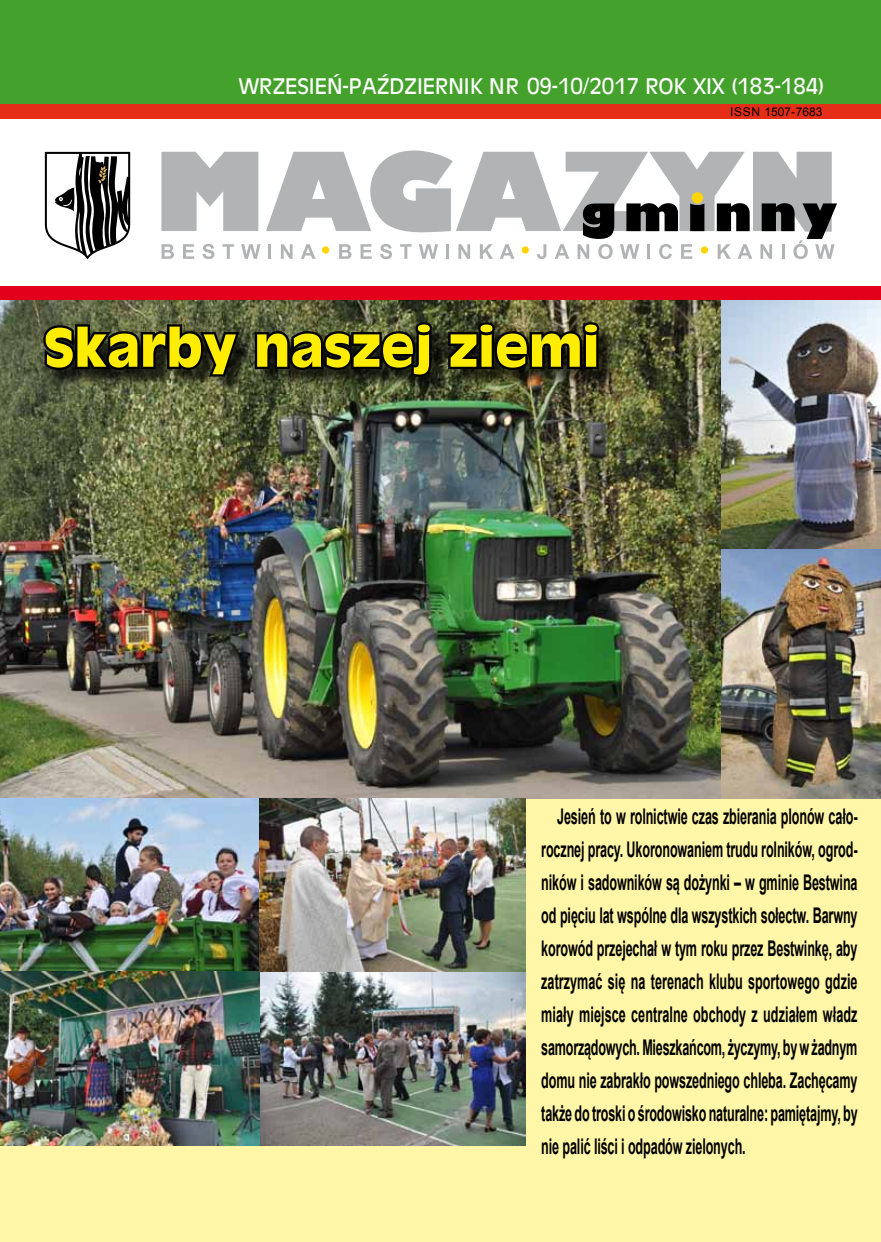
<style>
.page{position:relative;width:881px;height:1242px;background:#fff}
.page>*{position:absolute;margin:0;border:0;box-sizing:border-box;transform-origin:0 0}
.t1{font:700 51px "Antique Olive";color:#ffed00}
.t2{font:700 21.6px/33px "Arial";letter-spacing:-.01em;color:#000;text-align:justify;scale:.58 1}
.t3{font:21px "Antique Olive";color:#fff}
.t4{font:12px "Arial";color:#000}
</style>
<div class="page">
<div style="left:0;top:293px;width:880px;height:949px;background:#fff6a7"></div>
<div style="left:0;top:0;width:880px;height:105px;background:#44a12b"></div>
<div style="left:0;top:105px;width:880px;height:14px;background:#e42e18"></div>
<svg style="left:161px;top:244px;width:13px;height:15px"></svg>
<svg style="left:183px;top:244px;width:11px;height:15px"></svg>
<svg style="left:202px;top:244px;width:12px;height:15px"></svg>
<svg style="left:222px;top:244px;width:12px;height:15px"></svg>
<svg style="left:241px;top:244px;width:19px;height:15px"></svg>
<svg style="left:161px;top:152px;width:97px;height:79px;background:#bcbebe"></svg>
<svg style="left:266px;top:151px;width:570px;height:108px"></svg>
<svg style="left:45px;top:152px;width:85px;height:107px"></svg>
<div style="left:0;top:286px;width:880px;height:15px;background:#e2001a"></div>
<img style="left:0;top:300px;width:808px;height:498px">
<div style="left:46px;top:324px;width:571px;height:70px;background:#000;opacity:.75"></div>
<svg style="left:40px;top:322px;width:202px;height:66px;background:#2a2e1d"></svg>
<svg style="left:252px;top:318px;width:183px;height:61px;background:#262919"></svg>
<svg style="left:444px;top:318px;width:158px;height:56px;background:#242516"></svg>
<img style="left:0;top:798px;width:525px;height:347px">
<img style="left:721px;top:301px;width:159px;height:497px">
<p class="t3" style="left:239px;top:73px;width:587px">WRZESIEŃ-PAŹDZIERNIK NR 09-10/2017 ROK XIX (183-184)</p>
<p class="t4" style="left:730px;top:104px;width:94px">ISSN 1507-7683</p>
<h1 class="t1" style="left:44px;top:314px;width:556px">Skarby naszej ziemi</h1>
<p class="t2" style="left:541px;top:800px;width:547px;text-indent:16px">Jesień to w rolnictwie czas zbierania plonów cało&shy;rocznej pracy. Ukoronowaniem trudu rolników, ogrod&shy;ników i sadowników są dożynki – w gminie Bestwina od pięciu lat wspólne dla wszystkich sołectw. Barwny korowód przejechał w tym roku przez Bestwinkę, aby zatrzymać się na terenach klubu sportowego gdzie miały miejsce centralne obchody z udziałem władz samorządowych. Mieszkańcom, życzymy, by w żadnym domu nie zabrakło powszedniego chleba. Zachęcamy także do troski o środowisko naturalne: pamiętajmy, by nie palić liści i odpadów zielonych.</p>
</div>
